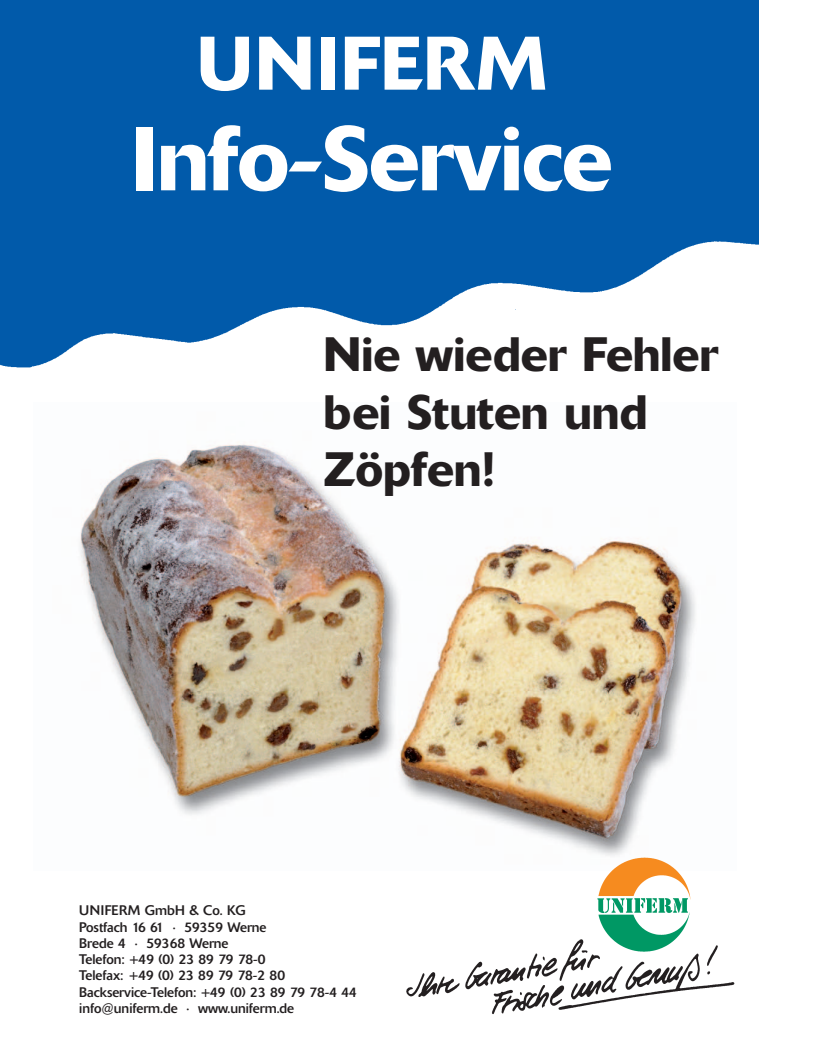
<style>
.page{position:relative;width:815px;height:1053px;background:#fff}
.page>*{position:absolute;margin:0;border:0;box-sizing:border-box;transform-origin:0 0}
.t1{font:500 90px "Delta";letter-spacing:-.015em;color:#fff}
.t2{font:500 75px "Delta";letter-spacing:.02em;color:#fff}
.t3{font:500 47.75px/57.2px "Delta";color:#231f20}
.t4{font:13.75px/16.2px "Delta";color:#231f20}
</style>
<div class="page">
<img style="left:80px;top:444px;width:615px;height:411px">
<img style="left:0;top:0;width:758px;height:368px">
<img style="left:406px;top:939px;width:329px;height:75px">
<img style="left:598px;top:855px;width:93px;height:45px">
<img style="left:596px;top:897px;width:94px;height:55px">
<h2 class="t2" style="left:197px;top:37px;width:352px">UNIFERM</h2>
<h1 class="t1" style="left:132px;top:127px;width:482px">Info-Service</h1>
<h3 class="t3" style="left:324px;top:330px;width:396px">Nie wieder Fehler bei Stuten und<br>Zöpfen!</h3>
<p class="t4" style="left:79px;top:903px;width:279px">UNIFERM GmbH &amp; Co. KG<br>Postfach 16 61 · 59359 Werne<br>Brede 4 · 59368 Werne<br>Telefon: +49 (0) 23 89 79 78-0<br>Telefax: +49 (0) 23 89 79 78-2 80<br>Backservice-Telefon: +49 (0) 23 89 79 78-4 44 info@uniferm.de · www.uniferm.de</p>
</div>
